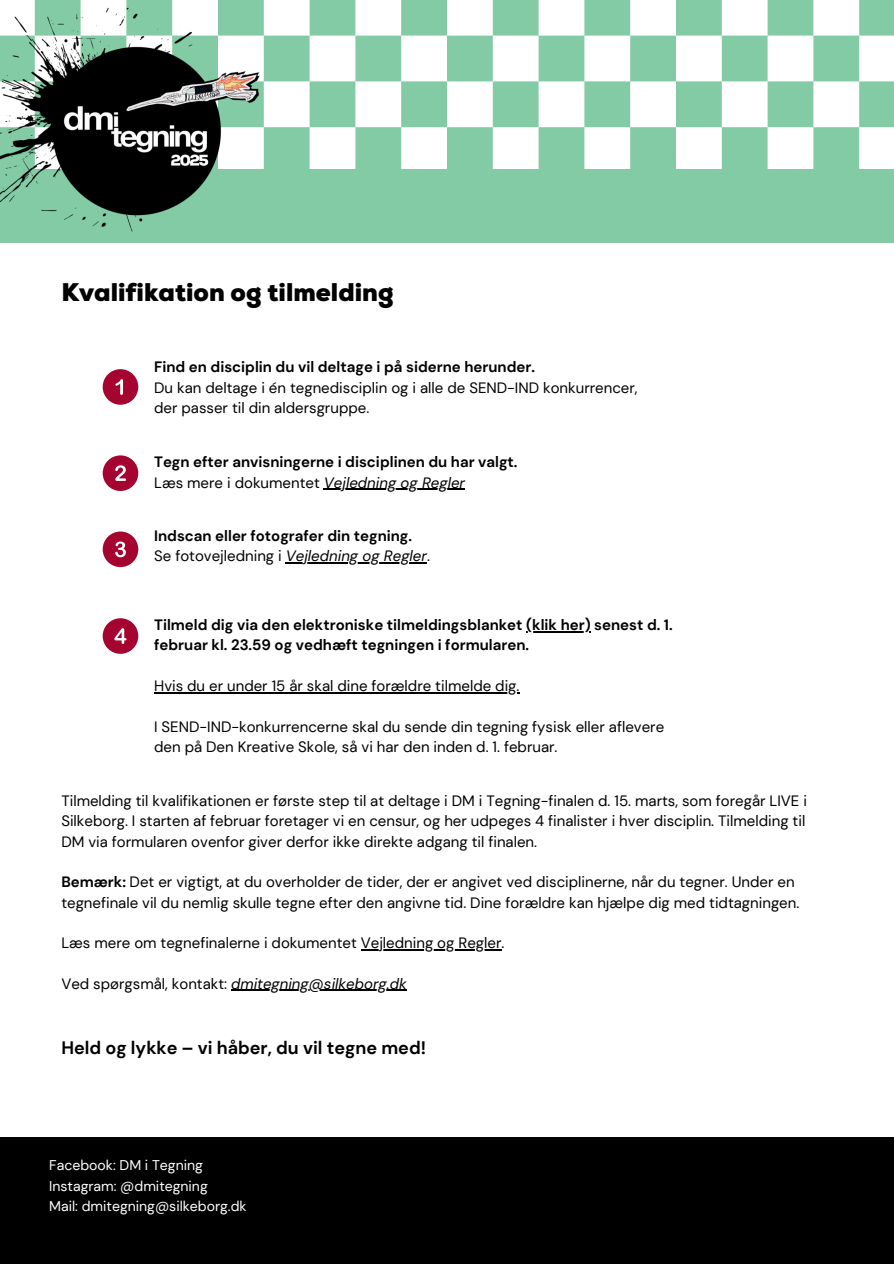
<style>
.page{position:relative;width:894px;height:1264px;background:#fff}
.page>*{position:absolute;margin:0;border:0;box-sizing:border-box;transform-origin:0 0}
.t1{font:900 25.5px "Nexa";color:#000}
.t2{font:700 18px "DM Sans";color:#000}
.t3{font:15px/20.2px "DM Sans";color:#000}
.t4{font:700 15px/20.2px "DM Sans";color:#000}
.t5{font:italic 15px "DM Sans";color:#000}
.t6{font:14.1px/20.2px "DM Sans";color:#fff}
.s1{font-weight:400}
.s2{font-weight:400;font-style:italic}
.s3{font-weight:700}
.s4{font-style:normal}
</style>
<div class="page">
<div style="left:0;top:1136px;width:893px;height:127px;background:#000"></div>
<div style="left:103px;top:369px;width:35px;height:36px;background:#a50430;border-radius:50%"></div>
<svg style="left:115px;top:379px;width:8px;height:16px"></svg>
<div style="left:103px;top:455px;width:35px;height:36px;background:#a50430;border-radius:50%"></div>
<svg style="left:115px;top:465px;width:11px;height:16px"></svg>
<div style="left:103px;top:531px;width:35px;height:36px;background:#a50430;border-radius:50%"></div>
<svg style="left:115px;top:541px;width:11px;height:16px"></svg>
<div style="left:103px;top:618px;width:35px;height:36px;background:#a50430;border-radius:50%"></div>
<svg style="left:114px;top:628px;width:12px;height:16px"></svg>
<hr style="left:360px;top:949px;width:141px;height:1px;background:#000">
<hr style="left:231px;top:989px;width:175px;height:1px;background:#000">
<img style="left:0;top:0;width:893px;height:169px">
<div style="left:0;top:169px;width:893px;height:74px;background:#83cba5"></div>
<img style="left:1px;top:0;width:272px;height:232px">
<hr style="left:526px;top:631px;width:64px;height:1px;background:#000">
<hr style="left:154px;top:692px;width:365px;height:1px;background:#000">
<hr style="left:286px;top:562px;width:141px;height:1px;background:#000">
<hr style="left:324px;top:489px;width:141px;height:1px;background:#000">
<h1 class="t1" style="left:61px;top:276px;width:334px">Kvalifikation og tilmelding</h1>
<p class="t4" style="left:154px;top:357px;width:382px">Find en disciplin du vil deltage i på siderne herunder.</p>
<p class="t3" style="left:154px;top:377px;width:485px">Du kan deltage i én tegnedisciplin og i alle de SEND-IND konkurrencer, der passer til din aldersgruppe.</p>
<p class="t4" style="left:154px;top:452px;width:365px">Tegn efter anvisningerne i disciplinen du har valgt.<br><span class="s1">Læs mere i dokumentet</span> <span class="s2">Vejledning og Regler</span></p>
<p class="t4" style="left:154px;top:525px;width:277px">Indscan eller fotografer din tegning.<br><span class="s1">Se fotovejledning i</span> <span class="s2">Vejledning og Regler</span><span class="s1">.</span></p>
<p class="t4" style="left:154px;top:615px;width:520px">Tilmeld dig via den elektroniske tilmeldingsblanket (klik her) senest d. 1. februar kl. 23.59 og vedhæft tegningen i formularen.</p>
<p class="t3" style="left:154px;top:675px;width:367px">Hvis du er under 15 år skal dine forældre tilmelde dig.</p>
<p class="t3" style="left:154px;top:716px;width:511px">I SEND-IND-konkurrencerne skal du sende din tegning fysisk eller aflevere den på Den Kreative Skole, så vi har den inden d. 1. februar.</p>
<p class="t3" style="left:61px;top:790px;width:747px;text-align:justify">Tilmelding til kvalifikationen er første step til at deltage i DM i Tegning-finalen d. 15. marts, som foregår LIVE i Silkeborg. I starten af februar foretager vi en censur, og her udpeges 4 finalister i hver disciplin. Tilmelding til DM via formularen ovenfor giver derfor ikke direkte adgang til finalen.</p>
<p class="t3" style="left:61px;top:871px;width:739px"><span class="s3">Bemærk:</span> Det er vigtigt, at du overholder de tider, der er angivet ved disciplinerne, når du tegner. Under en tegnefinale vil du nemlig skulle tegne efter den angivne tid. Dine forældre kan hjælpe dig med tidtagningen.</p>
<p class="t3" style="left:61px;top:932px;width:444px">Læs mere om tegnefinalerne i dokumentet Vejledning og Regler.</p>
<p class="t5" style="left:61px;top:974px;width:347px"><span class="s4">Ved spørgsmål, kontakt:</span> dmitegning@silkeborg.dk</p>
<p class="t2" style="left:61px;top:1036px;width:366px">Held og lykke – vi håber, du vil tegne med!</p>
<p class="t6" style="left:49px;top:1155px;width:199px">Facebook: DM i Tegning<br>Instagram: @dmitegning<br>Mail: dmitegning@silkeborg.dk</p>
</div>
